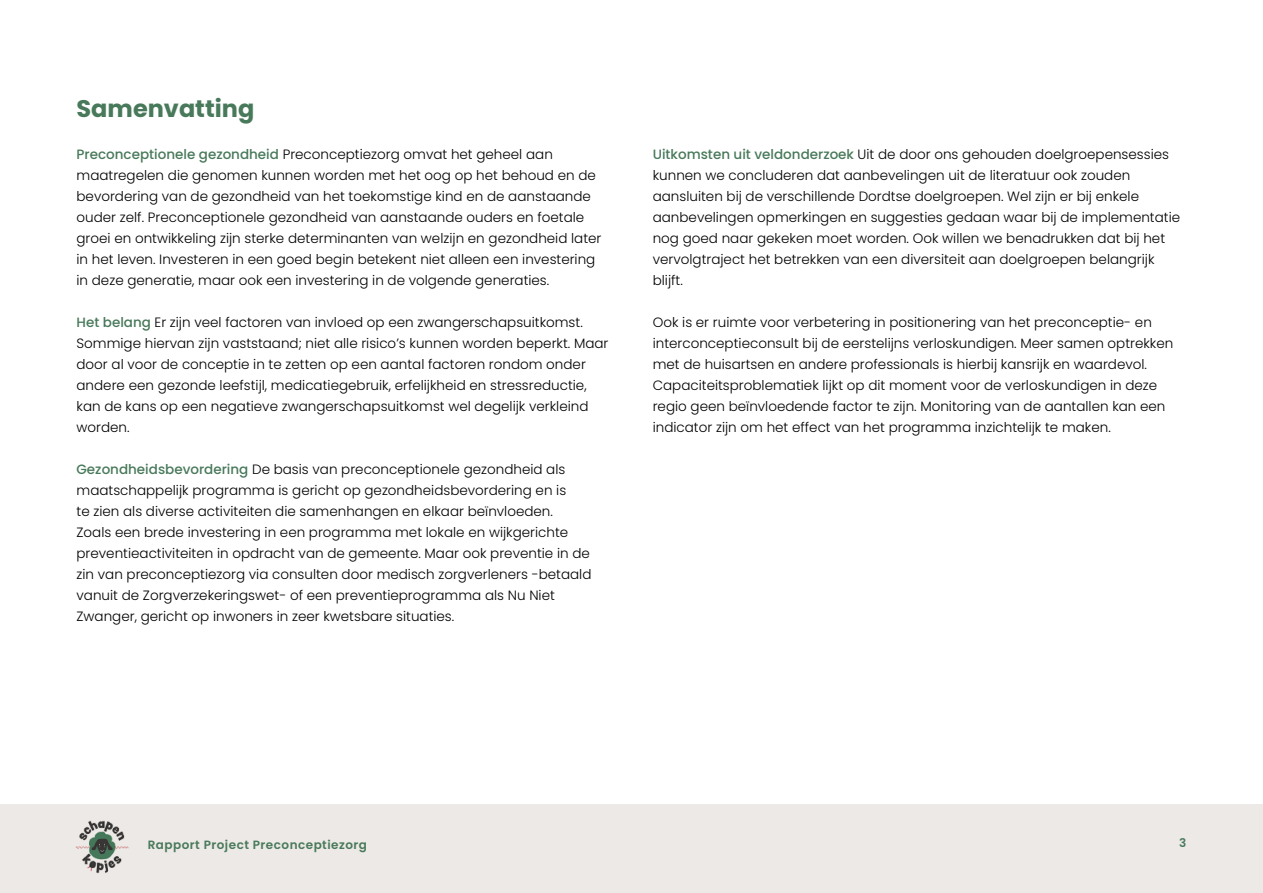
<style>
.page{position:relative;width:1263px;height:893px;background:#fff}
.page>*{position:absolute;margin:0;border:0;box-sizing:border-box;transform-origin:0 0}
.t1{font:700 24px "Poppins";color:#48795a}
.t2{font:300 13.5px/21px "Poppins";color:#000}
.t3{font:600 12px "Poppins";letter-spacing:.04em;color:#48795a}
.s1{font-weight:500;color:#48795a}
</style>
<div class="page">
<div style="left:0;top:804px;width:1263px;height:89px;background:#ede9e6"></div>
<img style="left:75px;top:820px;width:54px;height:54px">
<h1 class="t1" style="left:77px;top:95px;width:179px">Samenvatting</h1>
<p class="t2" style="left:77px;top:144px;width:526px"><span class="s1">Preconceptionele gezondheid</span> Preconceptiezorg omvat het geheel aan maatregelen die genomen kunnen worden met het oog op het behoud en de bevordering van de gezondheid van het toekomstige kind en de aanstaande ouder zelf. Preconceptionele gezondheid van aanstaande ouders en foetale groei en ontwikkeling zijn sterke determinanten van welzijn en gezondheid later in het leven. Investeren in een goed begin betekent niet alleen een investering in deze generatie, maar ook een investering in de volgende generaties.</p>
<p class="t2" style="left:77px;top:312px;width:533px"><span class="s1">Het belang</span> Er zijn veel factoren van invloed op een zwangerschapsuitkomst.<br>Sommige hiervan zijn vaststaand; niet alle risico’s kunnen worden beperkt. Maar door al voor de conceptie in te zetten op een aantal factoren rondom onder andere een gezonde leefstijl, medicatiegebruik, erfelijkheid en stressreductie, kan de kans op een negatieve zwangerschapsuitkomst wel degelijk verkleind worden.</p>
<p class="t2" style="left:77px;top:459px;width:516px"><span class="s1">Gezondheidsbevordering</span> De basis van preconceptionele gezondheid als maatschappelijk programma is gericht op gezondheidsbevordering en is<br>te zien als diverse activiteiten die samenhangen en elkaar beïnvloeden.<br>Zoals een brede investering in een programma met lokale en wijkgerichte preventieactiviteiten in opdracht van de gemeente. Maar ook preventie in de zin van preconceptiezorg via consulten door medisch zorgverleners -betaald vanuit de Zorgverzekeringswet- of een preventieprogramma als Nu Niet Zwanger, gericht op inwoners in zeer kwetsbare situaties.</p>
<p class="t2" style="left:653px;top:144px;width:529px"><span class="s1">Uitkomsten uit veldonderzoek</span> Uit de door ons gehouden doelgroepensessies kunnen we concluderen dat aanbevelingen uit de literatuur ook zouden aansluiten bij de verschillende Dordtse doelgroepen. Wel zijn er bij enkele aanbevelingen opmerkingen en suggesties gedaan waar bij de implementatie nog goed naar gekeken moet worden. Ook willen we benadrukken dat bij het vervolgtraject het betrekken van een diversiteit aan doelgroepen belangrijk blijft.</p>
<p class="t2" style="left:653px;top:312px;width:522px">Ook is er ruimte voor verbetering in positionering van het preconceptie- en interconceptieconsult bij de eerstelijns verloskundigen. Meer samen optrekken met de huisartsen en andere professionals is hierbij kansrijk en waardevol.<br>Capaciteitsproblematiek lijkt op dit moment voor de verloskundigen in deze regio geen beïnvloedende factor te zijn. Monitoring van de aantallen kan een indicator zijn om het effect van het programma inzichtelijk te maken.</p>
<p class="t3" style="left:148px;top:838px;width:221px">Rapport Project Preconceptiezorg</p>
<p class="t3" style="left:1179px;top:836px;width:9px">3</p>
</div>
